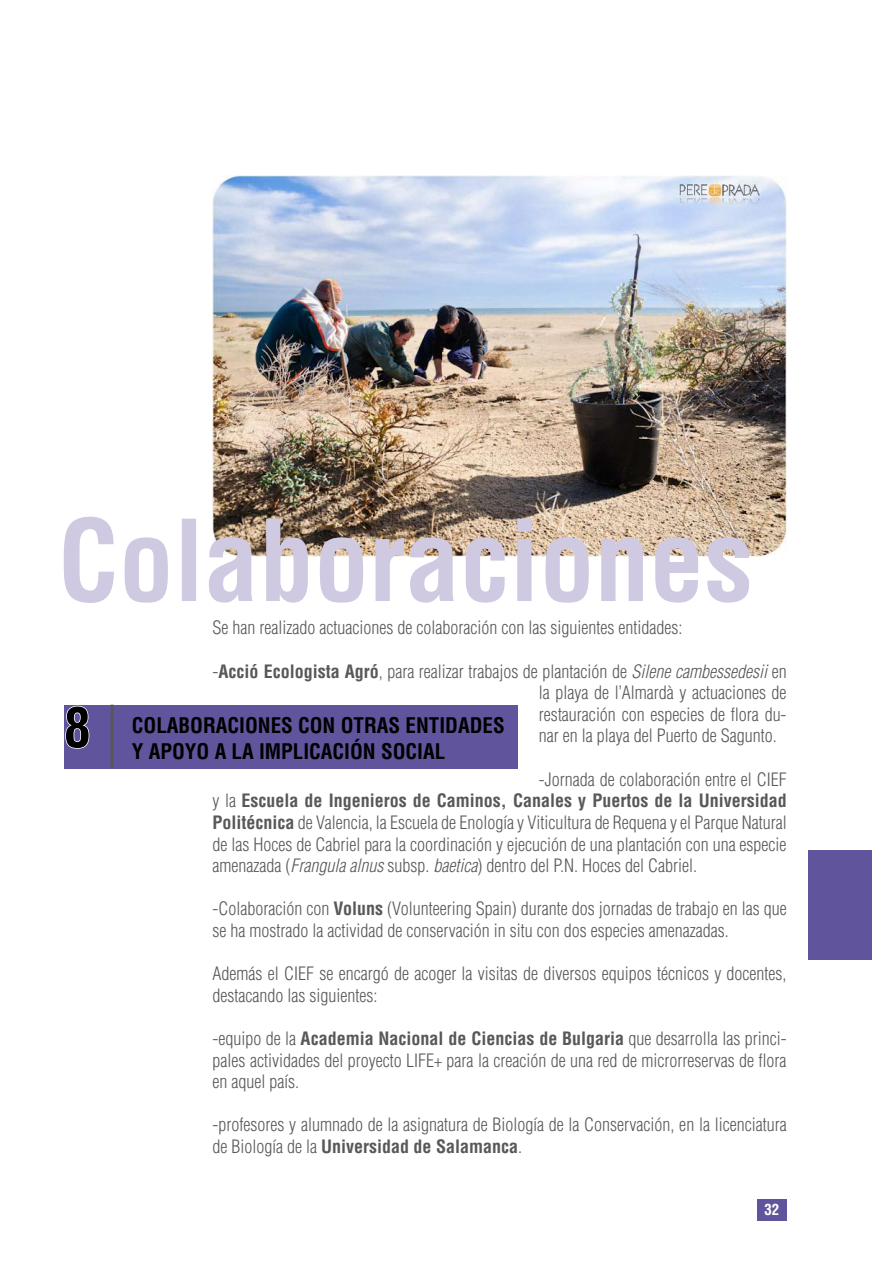
<style>
.page{position:relative;width:893px;height:1263px;background:#fff}
.page>*{position:absolute;margin:0;border:0;box-sizing:border-box;transform-origin:0 0}
.t1{font:700 condensed 54px "Helvetica LT Std";color:#000}
.t2{font:700 condensed 21px "Helvetica LT Std";color:#000}
.t3{font:300 condensed 18px/21.6px "Helvetica LT Std";color:#58585a;text-align:justify}
.t4{font:700 condensed 15px "Helvetica LT Std";color:#fff}
.s1{font-weight:700}
.s2{font-style:italic}
</style>
<div class="page">
<div style="left:808px;top:850px;width:64px;height:109px;background:#60559c"></div>
<div style="left:757px;top:1199px;width:30px;height:21px;background:#60559c"></div>
<div style="left:64px;top:705px;width:454px;height:63px;background:#60559c"></div>
<hr style="left:111px;top:705px;width:3px;height:63px;background:#58585a">
<svg style="left:65px;top:705px;width:25px;height:44px"></svg>
<img style="left:213px;top:175px;width:574px;height:381px">
<svg style="left:64px;top:517px;width:686px;height:86px"></svg>
<h1 class="t1" style="left:64px;top:694px;width:28px">8</h1>
<p class="t3" style="left:213px;top:617px;width:471px">Se han realizado actuaciones de colaboración con las siguientes entidades:</p>
<p class="t3" style="left:539px;top:660px;width:249px;text-indent:-326px">-<span class="s1">Acció Ecologista Agró</span>, para realizar trabajos de plantación de <span class="s2">Silene cambessedesii</span> en la playa de l’Almardà y actuaciones de restauración con especies de flora du&shy;nar en la playa del Puerto de Sagunto.</p>
<p class="t3" style="left:213px;top:768px;width:576px;text-indent:326px">-Jornada de colaboración entre el CIEF y la <span class="s1">Escuela de Ingenieros de Caminos, Canales y Puertos de la Universidad Politécnica</span> de Valencia, la Escuela de Enología y Viticultura de Requena y el Parque Natural de las Hoces de Cabriel para la coordinación y ejecución de una plantación con una especie amenazada (<span class="s2">Frangula alnus</span> subsp. <span class="s2">baetica</span>) dentro del P.N. Hoces del Cabriel.</p>
<p class="t3" style="left:213px;top:898px;width:576px">-Colaboración con <span class="s1">Voluns</span> (Volunteering Spain) durante dos jornadas de trabajo en las que se ha mostrado la actividad de conservación in situ con dos especies amenazadas.</p>
<p class="t3" style="left:213px;top:963px;width:575px">Además el CIEF se encargó de acoger la visitas de diversos equipos técnicos y docentes, destacando las siguientes:</p>
<p class="t3" style="left:213px;top:1027px;width:576px">-equipo de la <span class="s1">Academia Nacional de Ciencias de Bulgaria</span> que desarrolla las princi&shy;pales actividades del proyecto LIFE+ para la creación de una red de microrreservas de flora en aquel país.</p>
<p class="t3" style="left:213px;top:1114px;width:576px">-profesores y alumnado de la asignatura de Biología de la Conservación, en la licenciatura de Biología de la <span class="s1">Universidad de Salamanca</span>.</p>
<p class="t2" style="left:132px;top:713px;width:374px">COLABORACIONES CON OTRAS ENTIDADES</p>
<p class="t2" style="left:132px;top:738px;width:315px">Y APOYO A LA IMPLICACIÓN SOCIAL</p>
<p class="t4" style="left:764px;top:1200px;width:16px">32</p>
</div>
